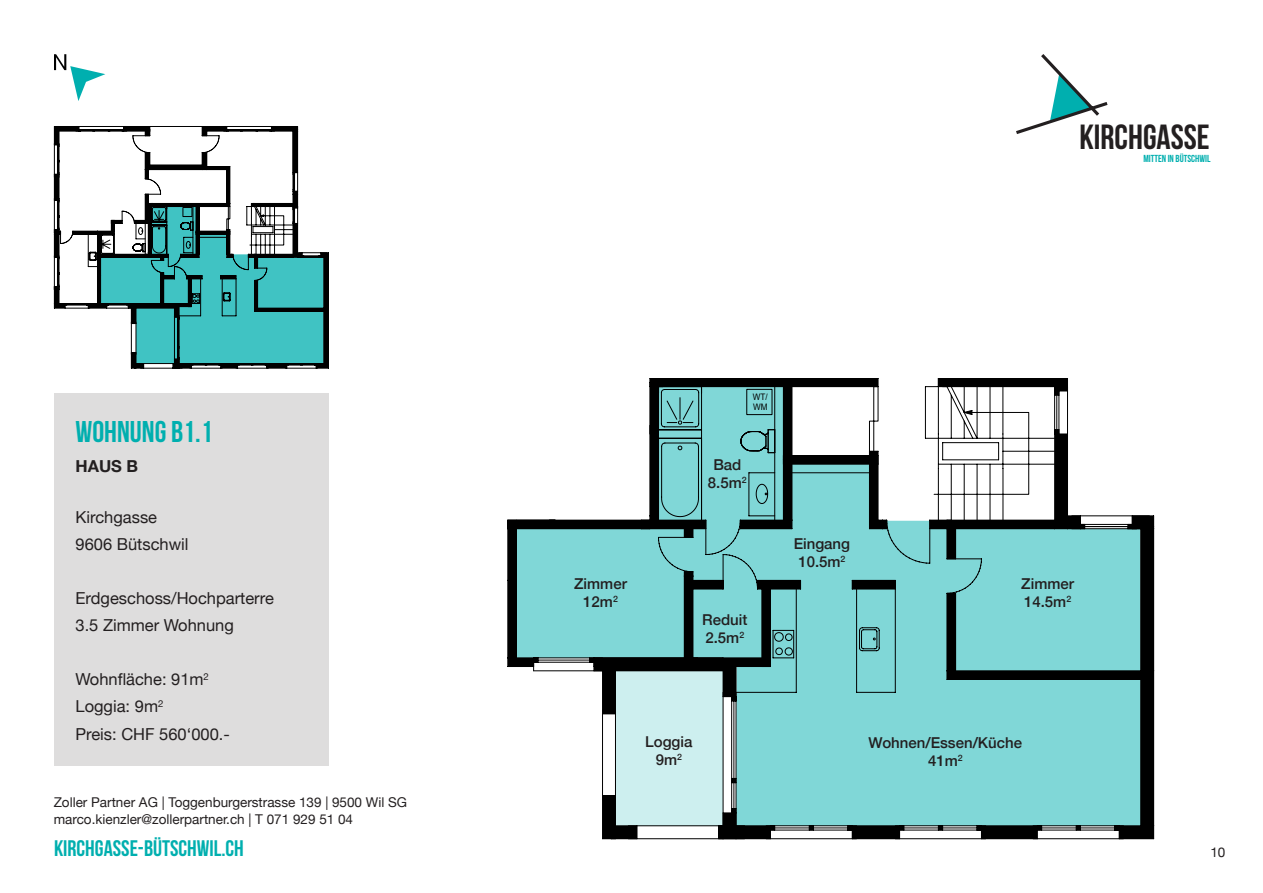
<style>
.page{position:relative;width:1263px;height:893px;background:#fff}
.page>*{position:absolute;margin:0;border:0;box-sizing:border-box;transform-origin:0 0}
.t1{font:700 34.95px "Bebas Neue";color:#231f20}
.t2{font:30px "Bebas Neue";color:#00afaf}
.t3{font:700 22.5px "Bebas Neue";color:#00afaf}
.t4{font:16.5px/27px "Helvetica Neue";color:#231f20}
.t5{font:700 16.5px "Helvetica Neue";color:#231f20}
.t6{font:500 15px/18px "Helvetica Neue";color:#231f20;text-align:center}
.t7{font:13.5px/16.5px "Helvetica Neue";color:#231f20}
.t8{font:700 10.2px "Bebas Neue";color:#00afaf}
.t9{font:9px/10.1px "Arial";color:#000;scale:.9 1}
</style>
<div class="page">
<svg style="left:512px;top:387px;width:629px;height:438px;fill:#80d7d7"></svg>
<div style="left:54px;top:393px;width:274px;height:373px;background:#dedddd"></div>
<svg style="left:1016px;top:54px;width:92px;height:80px"></svg>
<div style="left:1141px;top:529px;width:13px;height:142px;background:#000"></div>
<hr style="left:1140px;top:529px;width:1px;height:142px;background:#000">
<div style="left:947px;top:671px;width:194px;height:8px;background:#000"></div>
<hr style="left:947px;top:670px;width:194px;height:1px;background:#000">
<hr style="left:947px;top:679px;width:194px;height:1px;background:#000">
<div style="left:947px;top:520px;width:108px;height:9px;background:#000"></div>
<div style="left:1055px;top:434px;width:12px;height:95px;background:#000"></div>
<hr style="left:1067px;top:434px;width:1px;height:95px;background:#000">
<svg style="left:1055px;top:429px;width:12px;height:5px"></svg>
<hr style="left:1054px;top:352px;width:1px;height:35px;background:#000">
<hr style="left:1067px;top:352px;width:1px;height:35px;background:#000">
<svg style="left:1055px;top:378px;width:12px;height:18px"></svg>
<hr style="left:878px;top:275px;width:1px;height:103px;background:#000">
<div style="left:1141px;top:671px;width:13px;height:155px;background:#000"></div>
<hr style="left:1140px;top:671px;width:1px;height:155px;background:#000">
<div style="left:1119px;top:826px;width:35px;height:13px;background:#000"></div>
<hr style="left:1119px;top:825px;width:35px;height:1px;background:#000">
<div style="left:981px;top:826px;width:56px;height:13px;background:#000"></div>
<hr style="left:981px;top:825px;width:56px;height:1px;background:#000">
<svg style="left:1037px;top:826px;width:5px;height:12px"></svg>
<svg style="left:1076px;top:826px;width:5px;height:4px"></svg>
<svg style="left:1114px;top:826px;width:5px;height:12px"></svg>
<hr style="left:1033px;top:825px;width:90px;height:1px;background:#000">
<hr style="left:1033px;top:828px;width:90px;height:1px;background:#000">
<hr style="left:1033px;top:830px;width:90px;height:1px;background:#000">
<hr style="left:1033px;top:838px;width:90px;height:1px;background:#000">
<svg style="left:938px;top:826px;width:5px;height:4px"></svg>
<svg style="left:977px;top:826px;width:4px;height:12px"></svg>
<hr style="left:895px;top:825px;width:91px;height:1px;background:#000">
<hr style="left:895px;top:828px;width:91px;height:1px;background:#000">
<hr style="left:895px;top:830px;width:91px;height:1px;background:#000">
<hr style="left:895px;top:838px;width:91px;height:1px;background:#000">
<div style="left:852px;top:826px;width:47px;height:13px;background:#000"></div>
<hr style="left:852px;top:825px;width:47px;height:1px;background:#000">
<svg style="left:899px;top:825px;width:6px;height:14px"></svg>
<svg style="left:1068px;top:516px;width:17px;height:13px"></svg>
<svg style="left:1127px;top:516px;width:27px;height:13px"></svg>
<hr style="left:1072px;top:516px;width:77px;height:1px;background:#000">
<hr style="left:1072px;top:524px;width:77px;height:1px;background:#000">
<hr style="left:1076px;top:526px;width:78px;height:1px;background:#000">
<hr style="left:1072px;top:528px;width:77px;height:1px;background:#000">
<hr style="left:1056px;top:387px;width:1px;height:47px;background:#000">
<hr style="left:1059px;top:387px;width:1px;height:47px;background:#000">
<hr style="left:1067px;top:387px;width:1px;height:47px;background:#000">
<div style="left:508px;top:520px;width:142px;height:9px;background:#000"></div>
<div style="left:508px;top:529px;width:8px;height:51px;background:#000"></div>
<hr style="left:507px;top:529px;width:1px;height:51px;background:#000">
<hr style="left:516px;top:529px;width:1px;height:51px;background:#000">
<div style="left:508px;top:580px;width:8px;height:78px;background:#000"></div>
<hr style="left:507px;top:580px;width:1px;height:78px;background:#000">
<hr style="left:516px;top:580px;width:1px;height:78px;background:#000">
<div style="left:594px;top:658px;width:129px;height:13px;background:#000"></div>
<svg style="left:602px;top:378px;width:276px;height:461px"></svg>
<svg style="left:507px;top:658px;width:32px;height:13px"></svg>
<hr style="left:534px;top:658px;width:68px;height:1px;background:#000">
<hr style="left:534px;top:662px;width:68px;height:1px;background:#000">
<hr style="left:534px;top:660px;width:68px;height:1px;background:#000">
<hr style="left:534px;top:670px;width:68px;height:1px;background:#000">
<svg style="left:589px;top:659px;width:5px;height:12px"></svg>
<svg style="left:982px;top:378px;width:73px;height:142px"></svg>
<svg style="left:658px;top:378px;width:324px;height:315px"></svg>
<svg style="left:749px;top:516px;width:26px;height:1px"></svg>
<hr style="left:749px;top:473px;width:1px;height:43px;background:#000">
<svg style="left:749px;top:472px;width:26px;height:1px"></svg>
<svg style="left:740px;top:429px;width:35px;height:24px"></svg>
<svg style="left:762px;top:627px;width:118px;height:40px;background:#6ab3b3"></svg>
<svg style="left:756px;top:484px;width:12px;height:20px"></svg>
<svg style="left:54px;top:126px;width:275px;height:243px"></svg>
<div style="left:575px;top:156px;width:501px;height:221px;background:#fff"></div>
<svg style="left:54px;top:54px;width:51px;height:47px"></svg>
<h2 class="t2" style="left:76px;top:415px;width:139px">WOHNUNG B1.1</h2>
<p class="t5" style="left:76px;top:454px;width:64px">HAUS B</p>
<p class="t4" style="left:76px;top:505px;width:115px">Kirchgasse<br>9606 Bütschwil</p>
<p class="t4" style="left:76px;top:586px;width:200px">Erdgeschoss/Hochparterre<br>3.5 Zimmer Wohnung</p>
<p class="t4" style="left:76px;top:667px;width:156px">Wohnfläche: 91m<sup>2<br></sup>Loggia: 9m<sup>2<br></sup>Preis: CHF 560‘000.-</p>
<p class="t7" style="left:54px;top:795px;width:355px">Zoller Partner AG | Toggenburgerstrasse 139 | 9500 Wil SG marco.kienzler@zollerpartner.ch | T 071 929 51 04</p>
<h3 class="t3" style="left:54px;top:836px;width:191px">KIRCHGASSE-BÜTSCHWIL.CH</h3>
<h1 class="t1" style="left:1079px;top:118px;width:132px">KIRCHGASSE</h1>
<p class="t8" style="left:1143px;top:153px;width:69px">MITTEN IN BÜTSCHWIL</p>
<p class="t6" style="left:574px;top:573px;width:54px">Zimmer<br>12m<sup>2</sup></p>
<p class="t9" style="left:753px;top:392px;width:18px">WT/<br>WM</p>
<p class="t6" style="left:708px;top:455px;width:40px">Bad<br>8.5m<sup>2</sup></p>
<p class="t6" style="left:702px;top:609px;width:47px;text-align:left">Reduit<br>2.5m<sup>2</sup></p>
<p class="t6" style="left:794px;top:533px;width:58px">Eingang<br>10.5m<sup>2</sup></p>
<p class="t6" style="left:1021px;top:573px;width:54px;text-align:left">Zimmer<br>14.5m<sup>2</sup></p>
<p class="t6" style="left:645px;top:731px;width:49px">Loggia<br>9m<sup>2</sup></p>
<p class="t6" style="left:868px;top:733px;width:155px">Wohnen/Essen/Küche<br>41m<sup>2</sup></p>
<p class="t7" style="left:1210px;top:845px;width:17px">10</p>
</div>
